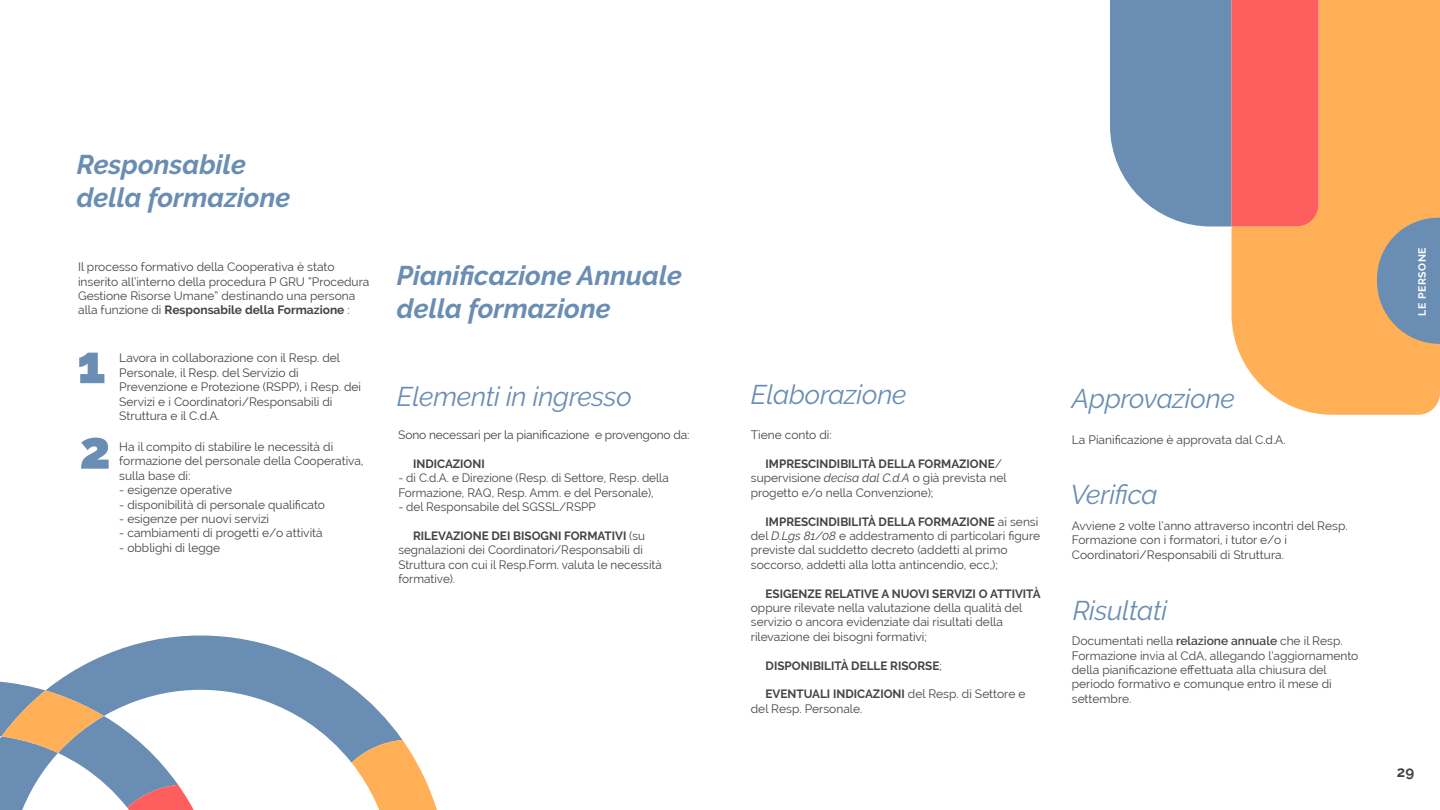
<style>
.page{position:relative;width:1440px;height:810px;background:#fff}
.page>*{position:absolute;margin:0;border:0;box-sizing:border-box;transform-origin:0 0}
.t1{font:900 53.47px "Raleway";color:#698db3}
.t2{font:italic 700 27px/32.4px "Raleway";color:#698db3}
.t3{font:italic 27px "Raleway";letter-spacing:-.01em;color:#698db3}
.t4{font:700 15px "Raleway";color:#444}
.t5{font:12px/14.4px "Raleway";color:#444}
.t6{font:700 12px "Raleway";color:#444}
.t7{font:700 10.5px "Raleway";letter-spacing:.05em;color:#fff}
.s1{font-weight:700}
.s2{font-style:italic}
.s3{font-weight:400}
.s4{font-weight:600}
</style>
<div class="page">
<svg style="left:70px;top:635px;width:261px;height:38px;fill:#698db3"></svg>
<svg style="left:0;top:673px;width:437px;height:137px"></svg>
<div style="left:1232px;top:0;width:208px;height:415px;background:#ffb057"></div>
<svg style="left:1110px;top:0;width:122px;height:227px;background:#7596b9"></svg>
<div style="left:1232px;top:0;width:86px;height:227px;background:#ff5e5e"></div>
<svg style="left:1377px;top:218px;width:63px;height:126px;background:#8794a0"></svg>
<h2 class="t2" style="left:77px;top:149px;width:215px">Responsabile della formazione</h2>
<p class="t5" style="left:78px;top:260px;width:293px">Il processo formativo della Cooperativa è stato inserito all’interno della procedura P GRU “Procedura Gestione Risorse Umane” destinando una persona alla funzione di <span class="s1">Responsabile della Formazione</span> :</p>
<h1 class="t1" style="left:77px;top:333px;width:30px">1</h1>
<p class="t5" style="left:119px;top:351px;width:243px">Lavora in collaborazione con il Resp. del Personale, il Resp. del Servizio di Prevenzione e Protezione (RSPP), i Resp. dei Servizi e i Coordinatori/Responsabili di Struttura e il C.d.A.</p>
<h1 class="t1" style="left:79px;top:419px;width:33px">2</h1>
<p class="t5" style="left:119px;top:440px;width:246px">Ha il compito di stabilire le necessità di formazione del personale della Cooperativa, sulla base di:</p>
<p class="t5" style="left:119px;top:483px;width:115px">- esigenze operative</p>
<p class="t5" style="left:119px;top:497px;width:207px">- disponibilità di personale qualificato</p>
<p class="t5" style="left:119px;top:512px;width:151px">- esigenze per nuovi servizi</p>
<p class="t5" style="left:119px;top:526px;width:205px">- cambiamenti di progetti e/o attività</p>
<p class="t5" style="left:119px;top:540px;width:102px">- obblighi di legge</p>
<h2 class="t2" style="left:397px;top:260px;width:287px">Pianificazione Annuale della formazione</h2>
<h2 class="t3" style="left:397px;top:381px;width:236px">Elementi in ingresso</h2>
<h2 class="t3" style="left:751px;top:379px;width:157px">Elaborazione</h2>
<h2 class="t3" style="left:1072px;top:382px;width:165px">Approvazione</h2>
<p class="t5" style="left:398px;top:428px;width:293px">Sono necessari per la pianificazione e provengono da:</p>
<p class="t6" style="left:413px;top:457px;width:73px">INDICAZIONI</p>
<p class="t5" style="left:398px;top:471px;width:272px">- di C.d.A. e Direzione (Resp. di Settore, Resp. della<br>Formazione, RAQ, Resp. Amm. e del Personale),</p>
<p class="t5" style="left:398px;top:500px;width:199px">- del Responsabile del SGSSL/RSPP</p>
<p class="t5" style="left:398px;top:528px;width:265px;text-indent:15px"><span class="s1">RILEVAZIONE DEI BISOGNI FORMATIVI</span> (su segnalazioni dei Coordinatori/Responsabili di Struttura con cui il Resp.Form. valuta le necessità formative).</p>
<p class="t5" style="left:751px;top:428px;width:83px">Tiene conto di:</p>
<p class="t5" style="left:751px;top:456px;width:257px;text-indent:15px"><span class="s1">IMPRESCINDIBILITÀ DELLA FORMAZIONE</span>/ supervisione <span class="s2">decisa dal C.d.A</span> o già prevista nel progetto e/o nella Convenzione);</p>
<p class="t5" style="left:751px;top:514px;width:291px;text-indent:15px"><span class="s1">IMPRESCINDIBILITÀ DELLA FORMAZIONE</span> ai sensi del <span class="s2">D.Lgs 81/08</span> e addestramento di particolari figure previste dal suddetto decreto (addetti al primo soccorso, addetti alla lotta antincendio, ecc,);</p>
<p class="t6" style="left:766px;top:586px;width:276px">ESIGENZE RELATIVE A NUOVI SERVIZI O ATTIVITÀ</p>
<p class="t5" style="left:751px;top:600px;width:273px">oppure rilevate nella valutazione della qualità del servizio o ancora evidenziate dai risultati della rilevazione dei bisogni formativi;</p>
<p class="t6" style="left:766px;top:658px;width:178px">DISPONIBILITÀ DELLE RISORSE<span class="s3">;</span></p>
<p class="t5" style="left:751px;top:687px;width:276px;text-indent:15px"><span class="s1">EVENTUALI INDICAZIONI</span> del Resp. di Settore e del Resp. Personale.</p>
<p class="t5" style="left:1072px;top:432px;width:215px">La Pianificazione è approvata dal C.d.A.</p>
<h2 class="t3" style="left:1070px;top:479px;width:89px">Verifica</h2>
<p class="t5" style="left:1072px;top:519px;width:277px">Avviene 2 volte l’anno attraverso incontri del Resp.<br>Formazione con i formatori, i tutor e/o i<br>Coordinatori/Responsabili di Struttura.</p>
<h2 class="t3" style="left:1073px;top:595px;width:96px">Risultati</h2>
<p class="t5" style="left:1072px;top:634px;width:288px">Documentati nella <span class="s4">relazione annuale</span> che il Resp.<br>Formazione invia al CdA, allegando l’aggiornamento della pianificazione effettuata alla chiusura del periodo formativo e comunque entro il mese di settembre.</p>
<p class="t7" style="left:1416px;top:316px;width:70px;rotate:-90deg">LE PERSONE</p>
<p class="t4" style="left:1397px;top:763px;width:19px">29</p>
</div>
